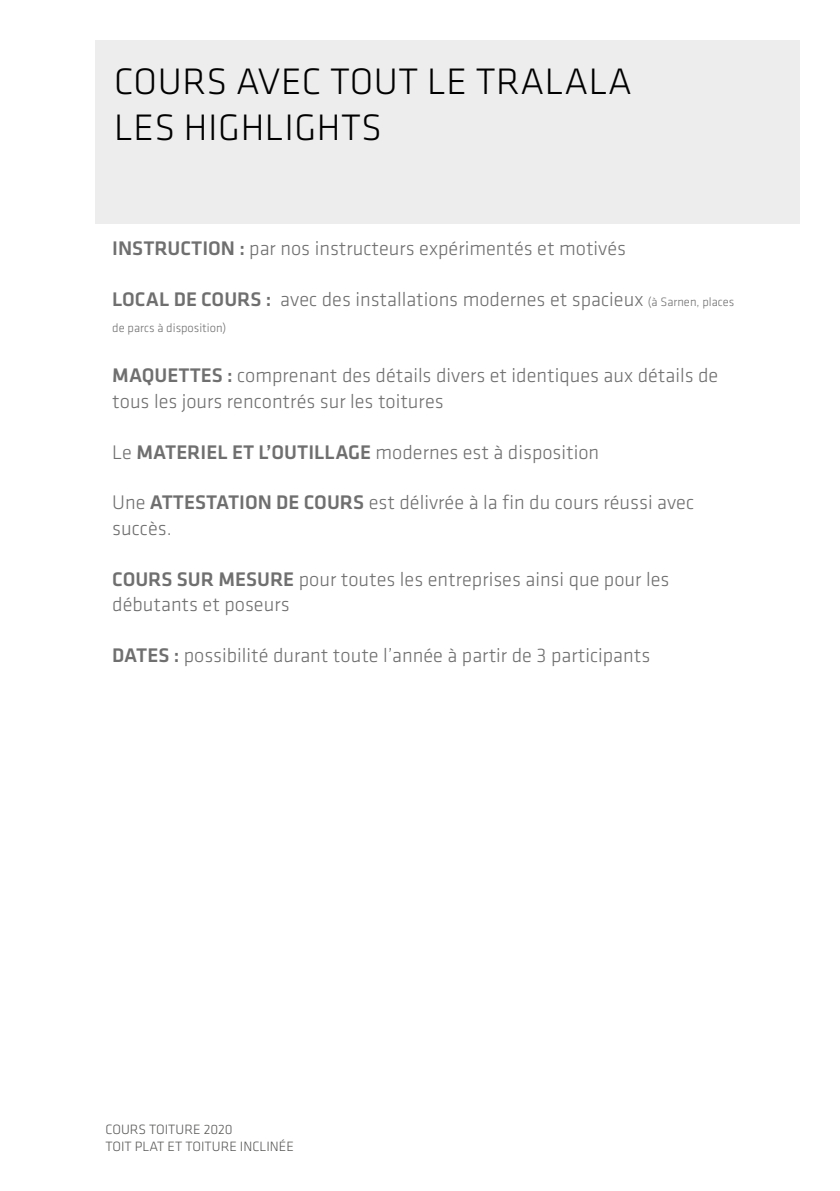
<style>
.page{position:relative;width:840px;height:1191px;background:#fff}
.page>*{position:absolute;margin:0;border:0;box-sizing:border-box;transform-origin:0 0}
.t1{font:300 38.2px/45.8px "Klavika";letter-spacing:.015em;color:#000}
.t2{font:300 20.4px/25.4px "Klavika";color:#706f6f}
.t3{font:300 14px/16.8px "Klavika";color:#575756}
.t4{font:300 12.6px "Klavika";color:#706f6f}
.s1{font-weight:500}
.s2{font-size:12.6px}
</style>
<div class="page">
<div style="left:96px;top:40px;width:703px;height:184px;background:#ededed"></div>
<h1 class="t1" style="left:114px;top:58px;width:519px">COURS AVEC TOUT LE TRALALA<br>LES HIGHLIGHTS</h1>
<p class="t2" style="left:112px;top:236px;width:515px"><span class="s1">INSTRUCTION :</span> par nos instructeurs expérimentés et motivés</p>
<p class="t2" style="left:112px;top:286px;width:623px"><span class="s1">LOCAL DE COURS :</span> avec des installations modernes et spacieux <span class="s2">(à Sarnen, places</span></p>
<p class="t4" style="left:112px;top:320px;width:116px">de parcs à disposition)</p>
<p class="t2" style="left:112px;top:363px;width:607px"><span class="s1">MAQUETTES :</span> comprenant des détails divers et identiques aux détails de tous les jours rencontrés sur les toitures</p>
<p class="t2" style="left:112px;top:439px;width:488px">Le <span class="s1">MATERIEL ET L’OUTILLAGE</span> modernes est à disposition</p>
<p class="t2" style="left:112px;top:490px;width:583px">Une <span class="s1">ATTESTATION DE COURS</span> est délivrée à la fin du cours réussi avec succès.</p>
<p class="t2" style="left:112px;top:566px;width:558px"><span class="s1">COURS SUR MESURE</span> pour toutes les entreprises ainsi que pour les débutants et poseurs</p>
<p class="t2" style="left:112px;top:642px;width:539px"><span class="s1">DATES :</span> possibilité durant toute l’année à partir de 3 participants</p>
<p class="t3" style="left:105px;top:1121px;width:190px">COURS TOITURE 2020<br>TOIT PLAT ET TOITURE INCLINÉE</p>
</div>
